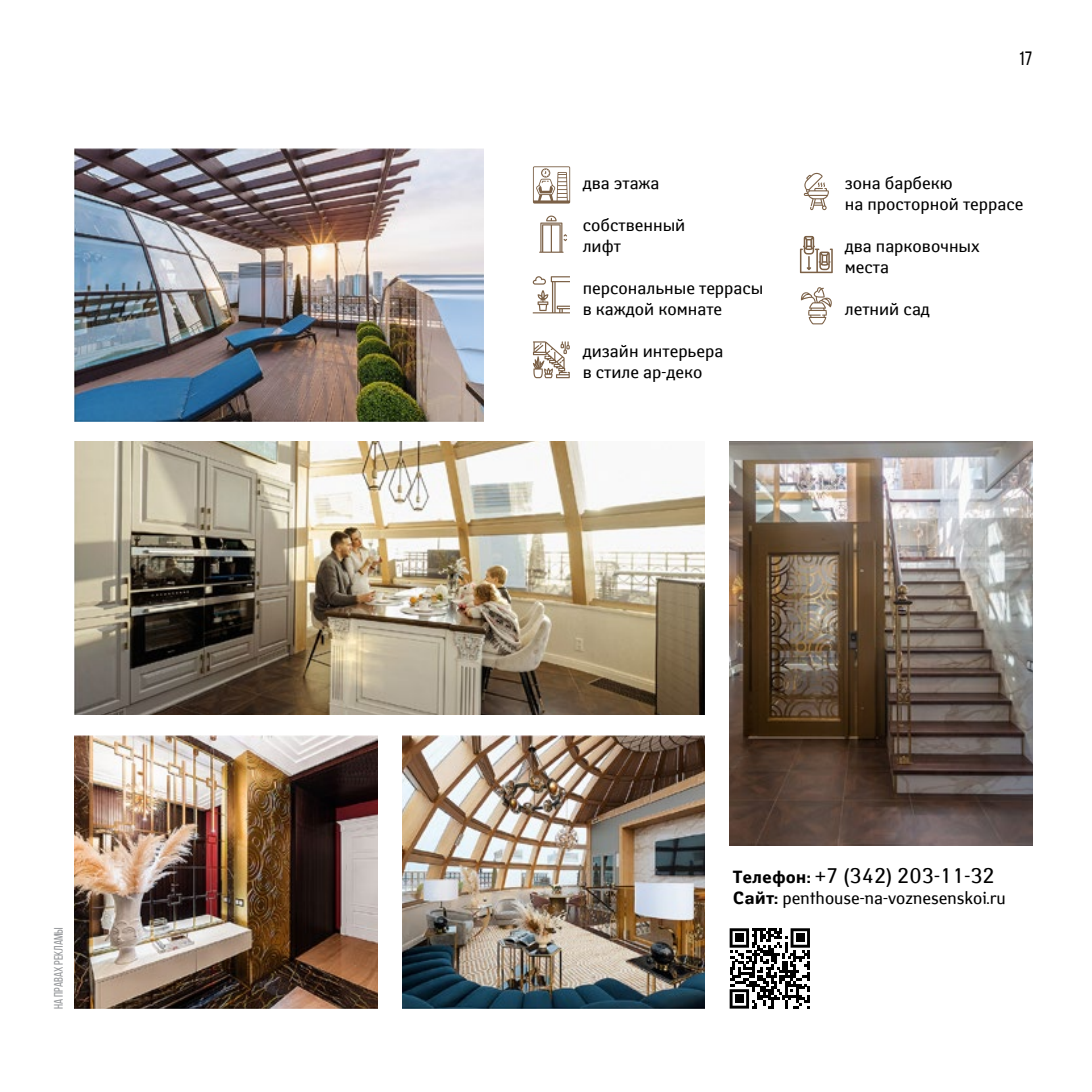
<style>
.page{position:relative;width:1092px;height:1092px;background:#fff}
.page>*{position:absolute;margin:0;border:0;box-sizing:border-box;transform-origin:0 0}
.t1{font:21px "Yanus C";color:#000}
.t2{font:19.25px "Bebas Neue";color:#000}
.t3{font:17.5px/21px "Yanus C";color:#000}
.t4{font:12.25px "Bebas Neue";color:#939598}
.s1{font-weight:700;font-size:17.5px}
.s2{font-weight:700}
</style>
<div class="page">
<img style="left:74px;top:441px;width:630px;height:273px">
<img style="left:402px;top:735px;width:302px;height:273px">
<img style="left:729px;top:441px;width:303px;height:404px">
<img style="left:74px;top:149px;width:409px;height:273px">
<img style="left:74px;top:735px;width:303px;height:273px">
<svg style="left:800px;top:287px;width:31px;height:37px"></svg>
<svg style="left:799px;top:236px;width:33px;height:37px"></svg>
<svg style="left:803px;top:173px;width:25px;height:37px"></svg>
<svg style="left:533px;top:341px;width:36px;height:37px"></svg>
<svg style="left:532px;top:276px;width:38px;height:37px"></svg>
<svg style="left:533px;top:166px;width:37px;height:37px"></svg>
<svg style="left:539px;top:215px;width:28px;height:38px"></svg>
<svg style="left:729px;top:928px;width:80px;height:80px"></svg>
<div style="left:735px;top:933px;width:8px;height:9px;background:#000"></div>
<div style="left:796px;top:933px;width:8px;height:9px;background:#000"></div>
<div style="left:735px;top:994px;width:8px;height:8px;background:#000"></div>
<p class="t4" style="left:52px;top:1008px;width:83px;rotate:-90deg">НА ПРАВАХ РЕКЛАМЫ</p>
<p class="t3" style="left:582px;top:172px;width:78px">два этажа</p>
<p class="t3" style="left:582px;top:214px;width:104px">собственный лифт</p>
<p class="t3" style="left:582px;top:277px;width:182px">персональные террасы в каждой комнате</p>
<p class="t3" style="left:582px;top:340px;width:142px">дизайн интерьера в стиле ар-деко</p>
<p class="t2" style="left:1018px;top:48px;width:15px">17</p>
<p class="t3" style="left:844px;top:172px;width:180px">зона барбекю<br>на просторной террасе</p>
<p class="t3" style="left:844px;top:235px;width:136px">два парковочных места</p>
<p class="t3" style="left:844px;top:298px;width:87px">летний сад</p>
<p class="t1" style="left:733px;top:862px;width:263px"><span class="s1">Телефон:</span> +7 (342) 203-11-32</p>
<p class="t3" style="left:733px;top:886px;width:274px"><span class="s2">Сайт:</span> penthouse-na-voznesenskoi.ru</p>
</div>
